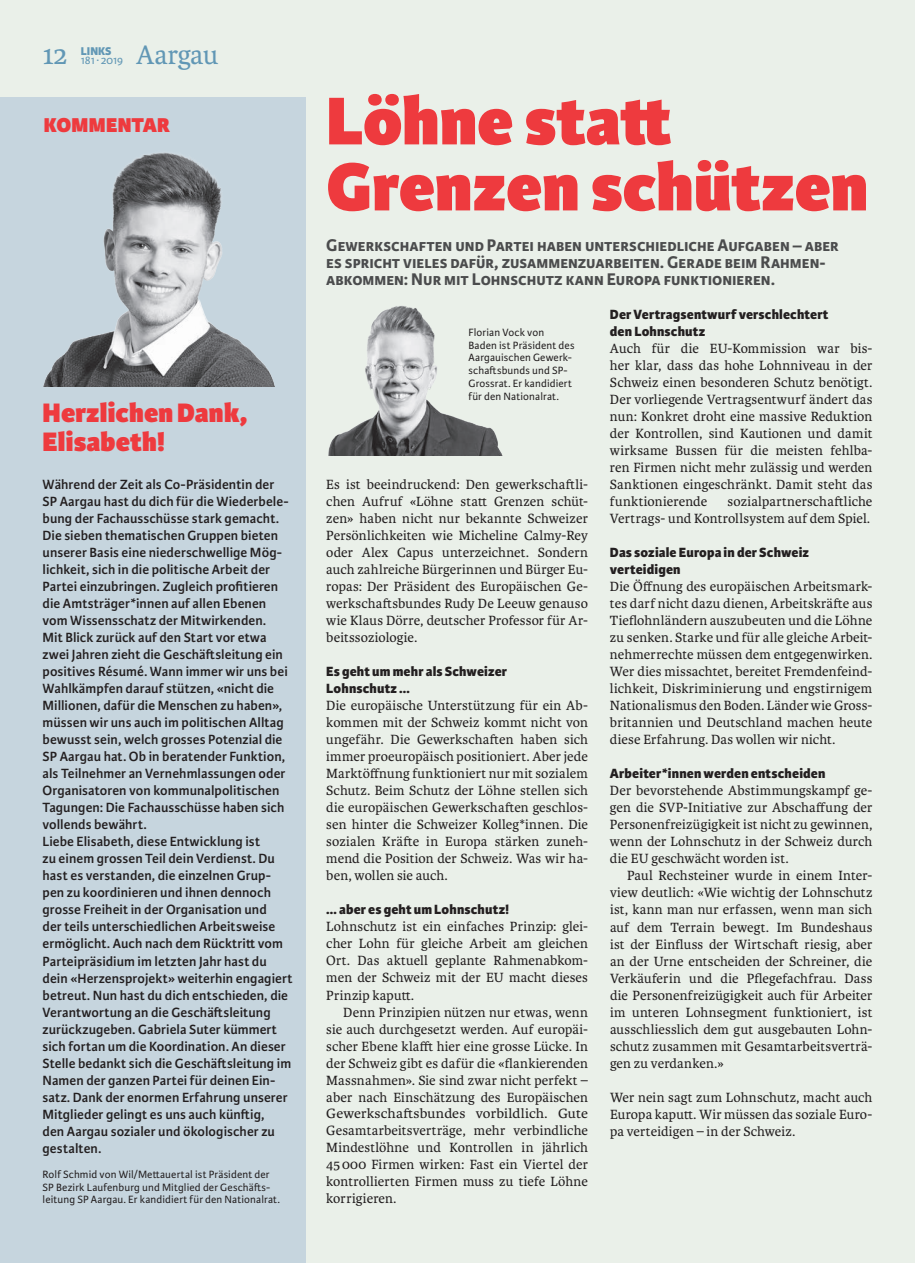
<style>
.page{position:relative;width:915px;height:1263px;background:#fff}
.page>*{position:absolute;margin:0;border:0;box-sizing:border-box;transform-origin:0 0}
.t1{font:800 72px/66px "Karmina Sans";letter-spacing:-.005em;color:#ee3a3e}
.t2{font:800 28.5px/28.5px "Karmina Sans";letter-spacing:.005em;color:#ee3a3e}
.t3{font:28.5px "Karmina";letter-spacing:-.005em;color:#6197b5}
.t4{font:800 21.3px "Karmina Sans";letter-spacing:.005em;color:#ee3a3e}
.t5{font:700 18px/17px "Karmina Sans";color:#4b4c4d}
.t6{font:14.25px/17px "Karmina";letter-spacing:.005em;color:#231f20;text-align:justify}
.t7{font:600 14.25px/17px "Karmina Sans";letter-spacing:.005em;color:#231f20}
.t8{font:800 14.25px/17px "Karmina Sans";letter-spacing:.01em;color:#231f20}
.t9{font:12px "Karmina Sans";letter-spacing:-.01em;color:#6197b5}
.t10{font:800 12px "Karmina Sans";color:#6197b5}
.t11{font:11.25px/12.8px "Karmina Sans";letter-spacing:.01em;color:#231f20}
</style>
<div class="page">
<div style="left:0;top:0;width:914px;height:1263px;background:#eaf0e9"></div>
<div style="left:0;top:98px;width:305px;height:1165px;background:#c6d5de"></div>
<img style="left:328px;top:306px;width:174px;height:149px">
<img style="left:43px;top:139px;width:263px;height:248px">
<p class="t9" style="left:81px;top:53px;width:44px">181∙ 2019</p>
<h2 class="t3" style="left:136px;top:39px;width:84px">Aargau</h2>
<h2 class="t3" style="left:43px;top:39px;width:27px">12</h2>
<p class="t10" style="left:81px;top:44px;width:32px">LINKS</p>
<h3 class="t4" style="left:44px;top:112px;width:127px">KOMMENTAR</h3>
<h2 class="t2" style="left:43px;top:400px;width:206px">Herzlichen Dank,<br>Elisabeth!</h2>
<p class="t7" style="left:43px;top:476px;width:251px">Während der Zeit als Co-Präsidentin der<br>SP Aargau hast du dich für die Wiederbele&shy;bung der Fachausschüsse stark gemacht.<br>Die sieben thematischen Gruppen bieten unserer Basis eine niederschwellige Mög&shy;lichkeit, sich in die politische Arbeit der Partei einzubringen. Zugleich profitieren die Amtsträger*innen auf allen Ebenen vom Wissensschatz der Mitwirkenden.<br>Mit Blick zurück auf den Start vor etwa zwei Jahren zieht die Geschäftsleitung ein positives Résumé. Wann immer wir uns bei Wahlkämpfen darauf stützen, «nicht die Millionen, dafür die Menschen zu haben», müssen wir uns auch im politischen Alltag bewusst sein, welch grosses Potenzial die SP Aargau hat. Ob in beratender Funktion, als Teilnehmer an Vernehmlassungen oder Organisatoren von kommunalpolitischen Tagungen: Die Fachausschüsse haben sich vollends bewährt.<br>Liebe Elisabeth, diese Entwicklung ist<br>zu einem grossen Teil dein Verdienst. Du hast es verstanden, die einzelnen Grup&shy;pen zu koordinieren und ihnen dennoch grosse Freiheit in der Organisation und<br>der teils unterschiedlichen Arbeitsweise ermöglicht. Auch nach dem Rücktritt vom Parteipräsidium im letzten Jahr hast du dein «Herzensprojekt» weiterhin engagiert betreut. Nun hast du dich entschieden, die Verantwortung an die Geschäftsleitung zurückzugeben. Gabriela Suter kümmert sich fortan um die Koordination. An dieser Stelle bedankt sich die Geschäftsleitung im Namen der ganzen Partei für deinen Ein&shy;satz. Dank der enormen Erfahrung unserer Mitglieder gelingt es uns auch künftig,<br>den Aargau sozialer und ökologischer zu gestalten.</p>
<p class="t11" style="left:43px;top:1168px;width:239px">Rolf Schmid von Wil/Mettauertal ist Präsident der<br>SP Bezirk Laufenburg und Mitglied der Geschäfts&shy;leitung SP Aargau. Er kandidiert für den Nationalrat.</p>
<h1 class="t1" style="left:326px;top:91px;width:543px">Löhne statt<br>Grenzen schützen</h1>
<p class="t5" style="left:326px;top:237px;width:514px">Gewerkschaften und Partei haben unterschiedliche Aufgaben – aber es spricht vieles dafür, zusammenzuarbeiten. Gerade beim Rahmen&shy;abkommen: Nur mit Lohnschutz kann Europa funktionieren.</p>
<p class="t11" style="left:468px;top:326px;width:107px">Florian Vock von<br>Baden ist Präsident des<br>Aargauischen Gewerk&shy;schaftsbunds und SP-<br>Grossrat. Er kandidiert für den Nationalrat.</p>
<p class="t6" style="left:326px;top:476px;width:263px">Es ist beeindruckend: Den gewerkschaftli&shy;chen Aufruf «Löhne statt Grenzen schüt&shy;zen» haben nicht nur bekannte Schweizer Persönlichkeiten wie Micheline Calmy-Rey oder Alex Capus unterzeichnet. Sondern auch zahlreiche Bürgerinnen und Bürger Eu&shy;ropas: Der Präsident des Europäischen Ge&shy;werkschaftsbundes Rudy De Leeuw genauso wie Klaus Dörre, deutscher Professor für Ar&shy;beitssoziologie.</p>
<p class="t8" style="left:326px;top:663px;width:182px">Es geht um mehr als Schweizer<br>Lohnschutz …</p>
<p class="t6" style="left:326px;top:697px;width:263px">Die europäische Unterstützung für ein Ab&shy;kommen mit der Schweiz kommt nicht von ungefähr. Die Gewerkschaften haben sich immer proeuropäisch positioniert. Aber jede Marktöffnung funktioniert nur mit sozialem Schutz. Beim Schutz der Löhne stellen sich die europäischen Gewerkschaften geschlos&shy;sen hinter die Schweizer Kolleg*innen. Die sozialen Kräfte in Europa stärken zuneh&shy;mend die Position der Schweiz. Was wir ha&shy;ben, wollen sie auch.</p>
<p class="t8" style="left:326px;top:902px;width:185px">… aber es geht um Lohnschutz!</p>
<p class="t6" style="left:326px;top:918px;width:263px">Lohnschutz ist ein einfaches Prinzip: glei&shy;cher Lohn für gleiche Arbeit am gleichen Ort. Das aktuell geplante Rahmenabkom&shy;men der Schweiz mit der EU macht dieses Prinzip kaputt.</p>
<p class="t6" style="left:326px;top:1004px;width:263px;text-indent:17px">Denn Prinzipien nützen nur etwas, wenn sie auch durchgesetzt werden. Auf europäi&shy;scher Ebene klafft hier eine grosse Lücke. In der Schweiz gibt es dafür die «flankierenden Massnahmen». Sie sind zwar nicht perfekt – aber nach Einschätzung des Europäischen Gewerkschaftsbundes vorbildlich. Gute Gesamtarbeitsverträge, mehr verbindliche Mindestlöhne und Kontrollen in jährlich 45000 Firmen wirken: Fast ein Viertel der kontrollierten Firmen muss zu tiefe Löhne korrigieren.</p>
<p class="t8" style="left:609px;top:306px;width:220px">Der Vertragsentwurf verschlechtert den Lohnschutz</p>
<p class="t6" style="left:609px;top:340px;width:264px">Auch für die EU-Kommission war bis&shy;her klar, dass das hohe Lohnniveau in der Schweiz einen besonderen Schutz benötigt.<br>Der vorliegende Vertragsentwurf ändert das nun: Konkret droht eine massive Reduktion der Kontrollen, sind Kautionen und damit wirksame Bussen für die meisten fehlba&shy;ren Firmen nicht mehr zulässig und werden Sanktionen eingeschränkt. Damit steht das funktionierende</p>
<p class="t6" style="left:609px;top:493px;width:264px;text-align:right">sozialpartnerschaftliche<br>Vertrags- und Kontrollsystem auf dem Spiel.</p>
<p class="t8" style="left:609px;top:544px;width:200px">Das soziale Europa in der Schweiz verteidigen</p>
<p class="t6" style="left:609px;top:578px;width:264px">Die Öffnung des europäischen Arbeitsmark&shy;tes darf nicht dazu dienen, Arbeitskräfte aus Tieflohnländern auszubeuten und die Löhne zu senken. Starke und für alle gleiche Arbeit&shy;nehmerrechte müssen dem entgegenwirken.<br>Wer dies missachtet, bereitet Fremdenfeind&shy;lichkeit, Diskriminierung und engstirnigem Nationalismus den Boden. Länder wie Gross&shy;britannien und Deutschland machen heute diese Erfahrung. Das wollen wir nicht.</p>
<p class="t8" style="left:609px;top:766px;width:217px">Arbeiter*innen werden entscheiden</p>
<p class="t6" style="left:609px;top:782px;width:264px">Der bevorstehende Abstimmungskampf ge&shy;gen die SVP-Initiative zur Abschaffung der Personenfreizügigkeit ist nicht zu gewinnen, wenn der Lohnschutz in der Schweiz durch die EU geschwächt worden ist.</p>
<p class="t6" style="left:609px;top:867px;width:264px;text-indent:17px">Paul Rechsteiner wurde in einem Inter&shy;view deutlich: «Wie wichtig der Lohnschutz ist, kann man nur erfassen, wenn man sich auf dem Terrain bewegt. Im Bundeshaus ist der Einfluss der Wirtschaft riesig, aber an der Urne entscheiden der Schreiner, die Verkäuferin und die Pflegefachfrau. Dass die Personenfreizügigkeit auch für Arbeiter im unteren Lohnsegment funktioniert, ist ausschliesslich dem gut ausgebauten Lohn&shy;schutz zusammen mit Gesamtarbeitsverträ&shy;gen zu verdanken.»</p>
<p class="t6" style="left:609px;top:1089px;width:264px">Wer nein sagt zum Lohnschutz, macht auch Europa kaputt. Wir müssen das soziale Euro&shy;pa verteidigen – in der Schweiz.</p>
</div>
